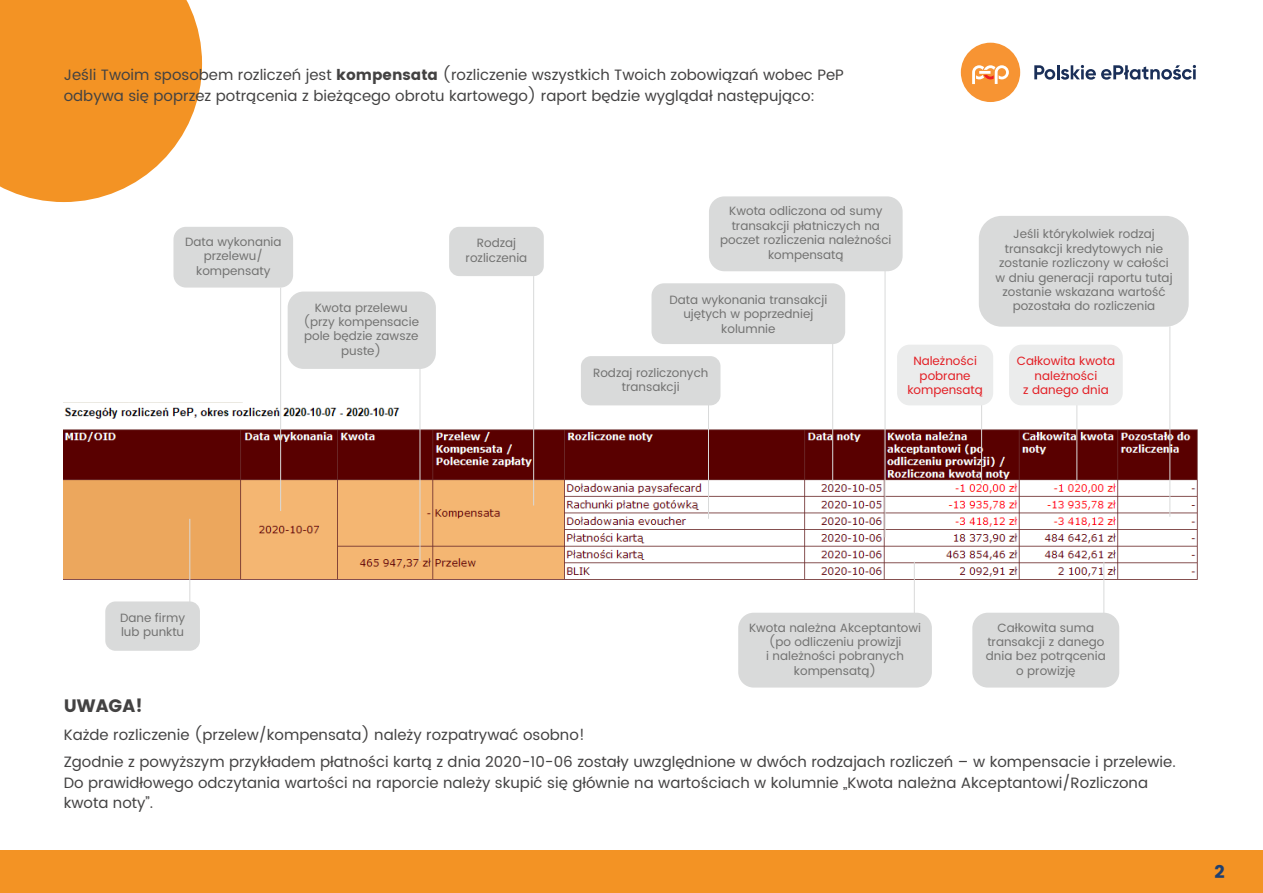
<style>
.page{position:relative;width:1263px;height:893px;background:#fff}
.page>*{position:absolute;margin:0;border:0;box-sizing:border-box;transform-origin:0 0}
.t1{font:700 18px "Poppins";color:#434242}
.t2{font:700 18px "Poppins";color:#1e4071}
.t3{font:15px/20.2px "Poppins";color:#434242}
.t4{font:12px/14.4px "Poppins";color:#727271;text-align:center}
.t5{font:12px/14.4px "Poppins";color:#e31e24;text-align:center}
.s1{font-weight:700}
</style>
<div class="page">
<div style="left:0;top:850px;width:1263px;height:43px;background:#f39324"></div>
<img style="left:64px;top:403px;width:1134px;height:181px">
<svg style="left:0;top:0;width:202px;height:202px;background:#f49f3d"></svg>
<div style="left:961px;top:43px;width:59px;height:59px;background:#f79433;border-radius:50%"></div>
<svg style="left:972px;top:65px;width:37px;height:19px"></svg>
<svg style="left:1034px;top:65px;width:162px;height:15px"></svg>
<hr style="left:280px;top:288px;width:1px;height:223px;background:#d9dada">
<div style="left:173px;top:227px;width:120px;height:61px;background:#d9dada;border-radius:12px"></div>
<hr style="left:189px;top:519px;width:1px;height:105px;background:#d9dada">
<div style="left:105px;top:601px;width:95px;height:50px;background:#d9dada;border-radius:10px"></div>
<hr style="left:420px;top:360px;width:1px;height:201px;background:#d9dada">
<div style="left:288px;top:292px;width:148px;height:77px;background:#d9dada;border-radius:16px"></div>
<hr style="left:708px;top:360px;width:1px;height:159px;background:#d9dada">
<div style="left:581px;top:356px;width:139px;height:49px;background:#d9dada;border-radius:10px"></div>
<hr style="left:832px;top:338px;width:1px;height:145px;background:#d9dada">
<div style="left:651px;top:283px;width:194px;height:61px;background:#d9dada;border-radius:12px"></div>
<hr style="left:981px;top:384px;width:1px;height:99px;background:#d9dada">
<div style="left:897px;top:345px;width:96px;height:60px;background:#ebecec;border-radius:12px"></div>
<hr style="left:1076px;top:384px;width:1px;height:99px;background:#d9dada">
<div style="left:1009px;top:345px;width:114px;height:60px;background:#ebecec;border-radius:12px"></div>
<hr style="left:1169px;top:326px;width:1px;height:191px;background:#d9dada">
<div style="left:979px;top:216px;width:210px;height:111px;background:#d9dada;border-radius:23px"></div>
<hr style="left:885px;top:257px;width:1px;height:280px;background:#d9dada">
<div style="left:709px;top:196px;width:194px;height:75px;background:#d9dada;border-radius:15px"></div>
<hr style="left:533px;top:276px;width:1px;height:229px;background:#d9dada">
<div style="left:449px;top:227px;width:95px;height:49px;background:#d9dada;border-radius:10px"></div>
<hr style="left:914px;top:562px;width:1px;height:111px;background:#d9dada">
<div style="left:738px;top:613px;width:194px;height:75px;background:#d9dada;border-radius:15px"></div>
<hr style="left:1103px;top:562px;width:1px;height:111px;background:#d9dada">
<div style="left:972px;top:613px;width:147px;height:75px;background:#d9dada;border-radius:15px"></div>
<p class="t3" style="left:64px;top:65px;width:781px">Jeśli Twoim sposobem rozliczeń jest <span class="s1">kompensata</span> (rozliczenie wszystkich Twoich zobowiązań wobec PeP odbywa się poprzez potrącenia z bieżącego obrotu kartowego) raport będzie wyglądał następująco:</p>
<p class="t4" style="left:185px;top:234px;width:98px">Data wykonania przelewu/ kompensaty</p>
<p class="t4" style="left:303px;top:300px;width:117px">Kwota przelewu (przy kompensacie pole będzie zawsze puste)</p>
<p class="t4" style="left:466px;top:236px;width:63px">Rodzaj rozliczenia</p>
<p class="t4" style="left:720px;top:204px;width:173px">Kwota odliczona od sumy transakcji płatniczych na poczet rozliczenia należności kompensatą</p>
<p class="t4" style="left:669px;top:292px;width:159px">Data wykonania transakcji ujętych w poprzedniej kolumnie</p>
<p class="t4" style="left:593px;top:365px;width:117px">Rodzaj rozliczonych transakcji</p>
<p class="t4" style="left:995px;top:227px;width:179px">Jeśli którykolwiek rodzaj transakcji kredytowych nie zostanie rozliczony w całości w dniu generacji raportu tutaj zostanie wskazana wartość pozostała do rozliczenia</p>
<p class="t5" style="left:907px;top:354px;width:77px">Należności pobrane kompensatą</p>
<p class="t5" style="left:1017px;top:354px;width:100px">Całkowita kwota należności<br>z danego dnia</p>
<p class="t4" style="left:120px;top:611px;width:67px;text-align:left">Dane firmy lub punktu</p>
<p class="t4" style="left:749px;top:620px;width:174px">Kwota należna Akceptantowi (po odliczeniu prowizji<br>i należności pobranych kompensatą)</p>
<p class="t4" style="left:986px;top:620px;width:121px">Całkowita suma transakcji z danego dnia bez potrącenia o prowizję</p>
<h1 class="t1" style="left:64px;top:693px;width:81px">UWAGA!</h1>
<p class="t3" style="left:64px;top:722px;width:1113px;line-height:27px">Każde rozliczenie (przelew/kompensata) należy rozpatrywać osobno!<br>Zgodnie z powyższym przykładem płatności kartą z dnia 2020-10-06 zostały uwzględnione w dwóch rodzajach rozliczeń – w kompensacie i przelewie.</p>
<p class="t3" style="left:64px;top:772px;width:1086px">Do prawidłowego odczytania wartości na raporcie należy skupić się głównie na wartościach w kolumnie „Kwota należna Akceptantowi/Rozliczona kwota noty”.</p>
<h1 class="t2" style="left:1214px;top:859px;width:12px">2</h1>
</div>
